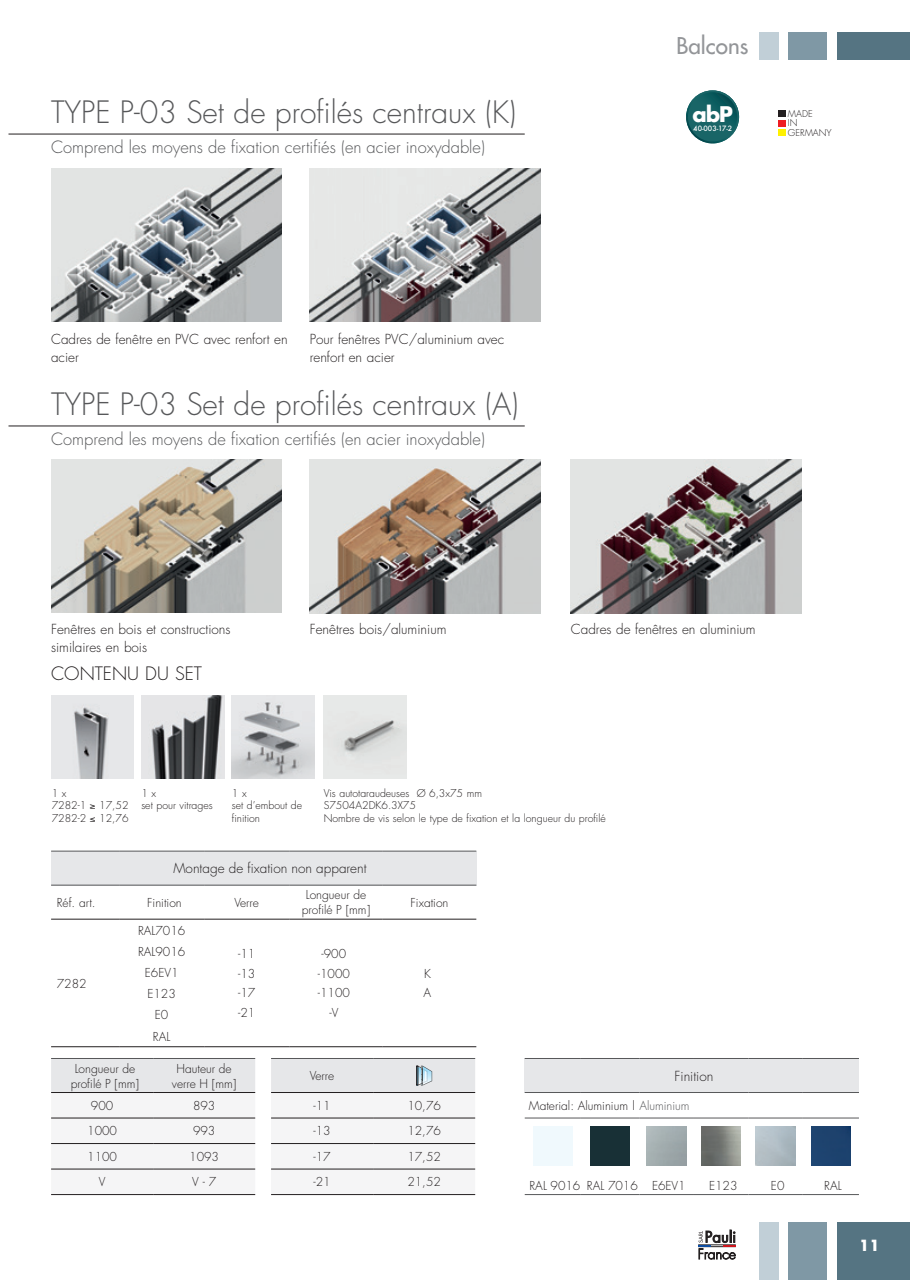
<style>
.page{position:relative;width:910px;height:1280px;background:#fff}
.page>*{position:absolute;margin:0;border:0;box-sizing:border-box;transform-origin:0 0}
.t1{font:300 30px "Futura";color:#57585a}
.t2{font:22.5px "Futura";color:#939598}
.t3{font:700 21px "Futura";color:#fff}
.t4{font:300 18px "Futura";color:#231f20}
.t5{font:300 16.5px "Futura";color:#57585a}
.t6{font:700 15px "Futura";color:#fff}
.t7{font:300 13.5px/18px "Futura";color:#231f20}
.t8{font:300 12px/19.5px "Futura";color:#231f20;text-align:center}
.t9{font:300 10.5px/12.6px "Futura";color:#231f20}
.t10{font:300 9.15px/9.4px "Futura";color:#231f20}
.t11{font:500 7.05px "Futura";color:#fff}
.s1{color:#57585a}
</style>
<div class="page">
<div style="left:838px;top:1222px;width:72px;height:58px;background:#557482"></div>
<div style="left:789px;top:1222px;width:38px;height:58px;background:#7f98a5"></div>
<div style="left:759px;top:1222px;width:19px;height:58px;background:#c1cfd7"></div>
<div style="left:838px;top:32px;width:72px;height:28px;background:#557482"></div>
<div style="left:789px;top:32px;width:38px;height:28px;background:#7f98a5"></div>
<div style="left:759px;top:32px;width:19px;height:28px;background:#c1cfd7"></div>
<div style="left:778px;top:110px;width:8px;height:7px;background:#231f20"></div>
<div style="left:778px;top:120px;width:8px;height:6px;background:#ee1d23"></div>
<div style="left:778px;top:129px;width:8px;height:7px;background:#fff101"></div>
<img style="left:51px;top:168px;width:231px;height:153px">
<img style="left:310px;top:168px;width:231px;height:153px">
<img style="left:51px;top:695px;width:83px;height:83px">
<img style="left:142px;top:695px;width:82px;height:83px">
<img style="left:232px;top:695px;width:83px;height:83px">
<img style="left:324px;top:695px;width:83px;height:83px">
<img style="left:310px;top:460px;width:231px;height:153px">
<img style="left:51px;top:460px;width:231px;height:153px">
<img style="left:571px;top:460px;width:231px;height:153px">
<hr style="left:9px;top:426px;width:516px;height:1px;background:#231f20">
<hr style="left:9px;top:134px;width:516px;height:1px;background:#231f20">
<svg style="left:686px;top:90px;width:53px;height:53px"></svg>
<svg style="left:698px;top:1230px;width:38px;height:29px"></svg>
<svg style="left:51px;top:1059px;width:204px;height:110px"></svg>
<hr style="left:51px;top:1058px;width:102px;height:1px;background:#57585a">
<hr style="left:153px;top:1058px;width:102px;height:1px;background:#57585a">
<hr style="left:51px;top:1092px;width:102px;height:1px;background:#231f20">
<hr style="left:51px;top:1169px;width:102px;height:1px;background:#231f20">
<hr style="left:153px;top:1092px;width:102px;height:1px;background:#231f20">
<hr style="left:153px;top:1169px;width:102px;height:1px;background:#231f20">
<hr style="left:51px;top:1118px;width:102px;height:1px;background:#231f20">
<hr style="left:51px;top:1143px;width:102px;height:1px;background:#231f20">
<hr style="left:51px;top:1194px;width:102px;height:1px;background:#231f20">
<hr style="left:153px;top:1118px;width:102px;height:1px;background:#231f20">
<hr style="left:153px;top:1143px;width:102px;height:1px;background:#231f20">
<hr style="left:153px;top:1194px;width:102px;height:1px;background:#231f20">
<hr style="left:271px;top:1194px;width:102px;height:1px;background:#231f20">
<hr style="left:373px;top:1194px;width:102px;height:1px;background:#231f20">
<svg style="left:271px;top:1058px;width:204px;height:112px"></svg>
<div style="left:51px;top:851px;width:425px;height:34px;background:#e6e7e9"></div>
<hr style="left:51px;top:851px;width:68px;height:1px;background:#57585a">
<hr style="left:119px;top:851px;width:85px;height:1px;background:#57585a">
<hr style="left:204px;top:851px;width:85px;height:1px;background:#57585a">
<hr style="left:289px;top:851px;width:94px;height:1px;background:#57585a">
<hr style="left:383px;top:851px;width:93px;height:1px;background:#57585a">
<hr style="left:51px;top:885px;width:68px;height:1px;background:#57585a">
<hr style="left:119px;top:885px;width:85px;height:1px;background:#57585a">
<hr style="left:204px;top:885px;width:85px;height:1px;background:#57585a">
<hr style="left:289px;top:885px;width:94px;height:1px;background:#57585a">
<hr style="left:383px;top:885px;width:93px;height:1px;background:#57585a">
<hr style="left:51px;top:919px;width:68px;height:1px;background:#231f20">
<hr style="left:119px;top:919px;width:85px;height:1px;background:#231f20">
<hr style="left:119px;top:1046px;width:85px;height:1px;background:#231f20">
<hr style="left:204px;top:919px;width:85px;height:1px;background:#231f20">
<hr style="left:289px;top:919px;width:94px;height:1px;background:#231f20">
<hr style="left:383px;top:919px;width:93px;height:1px;background:#231f20">
<hr style="left:204px;top:1046px;width:85px;height:1px;background:#231f20">
<hr style="left:51px;top:1046px;width:68px;height:1px;background:#231f20">
<hr style="left:383px;top:1046px;width:93px;height:1px;background:#231f20">
<hr style="left:289px;top:1046px;width:94px;height:1px;background:#231f20">
<div style="left:525px;top:1058px;width:334px;height:34px;background:#e6e7e9"></div>
<hr style="left:525px;top:1194px;width:56px;height:1px;background:#57585a">
<hr style="left:581px;top:1194px;width:58px;height:1px;background:#57585a">
<hr style="left:639px;top:1194px;width:55px;height:1px;background:#57585a">
<hr style="left:694px;top:1194px;width:54px;height:1px;background:#57585a">
<hr style="left:748px;top:1194px;width:55px;height:1px;background:#57585a">
<hr style="left:803px;top:1194px;width:56px;height:1px;background:#57585a">
<hr style="left:525px;top:1058px;width:56px;height:1px;background:#57585a">
<hr style="left:581px;top:1058px;width:58px;height:1px;background:#57585a">
<hr style="left:639px;top:1058px;width:55px;height:1px;background:#57585a">
<hr style="left:694px;top:1058px;width:54px;height:1px;background:#57585a">
<hr style="left:748px;top:1058px;width:55px;height:1px;background:#57585a">
<hr style="left:803px;top:1058px;width:56px;height:1px;background:#57585a">
<hr style="left:525px;top:1092px;width:56px;height:1px;background:#57585a">
<hr style="left:581px;top:1092px;width:58px;height:1px;background:#57585a">
<hr style="left:639px;top:1092px;width:55px;height:1px;background:#57585a">
<hr style="left:694px;top:1092px;width:54px;height:1px;background:#57585a">
<hr style="left:748px;top:1092px;width:55px;height:1px;background:#57585a">
<hr style="left:803px;top:1092px;width:56px;height:1px;background:#57585a">
<hr style="left:525px;top:1118px;width:56px;height:1px;background:#57585a">
<hr style="left:581px;top:1118px;width:58px;height:1px;background:#57585a">
<hr style="left:639px;top:1118px;width:55px;height:1px;background:#57585a">
<hr style="left:694px;top:1118px;width:54px;height:1px;background:#57585a">
<hr style="left:748px;top:1118px;width:55px;height:1px;background:#57585a">
<hr style="left:803px;top:1118px;width:56px;height:1px;background:#57585a">
<div style="left:533px;top:1126px;width:40px;height:40px;background:#f0f9fd"></div>
<div style="left:590px;top:1126px;width:40px;height:40px;background:#183036"></div>
<img style="left:701px;top:1126px;width:40px;height:40px">
<div style="left:811px;top:1126px;width:40px;height:40px;background:#1d426e"></div>
<h1 class="t1" style="left:51px;top:93px;width:467px">TYPE P-03 Set de profilés centraux (K)</h1>
<h3 class="t5" style="left:51px;top:137px;width:435px">Comprend les moyens de fixation certifiés (en acier inoxydable)</h3>
<h2 class="t2" style="left:676px;top:31px;width:74px">Balcons</h2>
<h3 class="t3" style="left:692px;top:99px;width:42px">abP</h3>
<p class="t11" style="left:693px;top:124px;width:41px">40-003-17-2</p>
<p class="t10" style="left:788px;top:109px;width:45px">MADE<br>IN<br>GERMANY</p>
<p class="t7" style="left:51px;top:330px;width:238px">Cadres de fenêtre en PVC avec renfort en acier</p>
<p class="t7" style="left:310px;top:330px;width:196px">Pour fenêtres PVC/aluminium avec renfort en acier</p>
<h1 class="t1" style="left:51px;top:385px;width:469px">TYPE P-03 Set de profilés centraux (A)</h1>
<h3 class="t5" style="left:51px;top:428px;width:435px">Comprend les moyens de fixation certifiés (en acier inoxydable)</h3>
<p class="t7" style="left:51px;top:620px;width:181px">Fenêtres en bois et constructions similaires en bois</p>
<p class="t7" style="left:310px;top:620px;width:138px">Fenêtres bois/aluminium</p>
<p class="t7" style="left:571px;top:620px;width:186px">Cadres de fenêtres en aluminium</p>
<h3 class="t4" style="left:51px;top:662px;width:153px">CONTENU DU SET</h3>
<p class="t9" style="left:52px;top:787px;width:78px">1 x<br>7282-1 ≥ 17,52<br>7282-2 ≤ 12,76</p>
<p class="t9" style="left:141px;top:787px;width:73px">1 x<br>set pour vitrages</p>
<p class="t9" style="left:232px;top:787px;width:72px">1 x<br>set d’embout de finition</p>
<p class="t9" style="left:324px;top:787px;width:284px">Vis autotaraudeuses Ø 6,3x75 mm<br>S7504A2DK6.3X75<br>Nombre de vis selon le type de fixation et la longueur du profilé</p>
<p class="t7" style="left:174px;top:859px;width:195px">Montage de fixation non apparent</p>
<p class="t8" style="left:57px;top:893px;width:40px">Réf. art.</p>
<p class="t8" style="left:147px;top:893px;width:36px">Finition</p>
<p class="t8" style="left:234px;top:893px;width:26px">Verre</p>
<p class="t8" style="left:302px;top:887px;width:70px;line-height:15px">Longueur de profilé P [mm]</p>
<p class="t8" style="left:411px;top:893px;width:39px">Fixation</p>
<p class="t8" style="left:57px;top:973px;width:31px">7282</p>
<p class="t8" style="left:138px;top:921px;width:49px">RAL7016</p>
<p class="t8" style="left:138px;top:941px;width:49px;line-height:21.1px">RAL9016<br>E6EV1<br>E123<br>E0<br>RAL</p>
<p class="t8" style="left:238px;top:944px;width:19px;text-align:justify">-11 -13 -17 -21</p>
<p class="t8" style="left:318px;top:944px;width:34px">-900 -1000 -1100 -V</p>
<p class="t8" style="left:424px;top:964px;width:9px;text-align:left">K<br>A</p>
<p class="t8" style="left:71px;top:1061px;width:70px;line-height:15px">Longueur de profilé P [mm]</p>
<p class="t8" style="left:172px;top:1061px;width:66px;line-height:15px">Hauteur de verre H [mm]</p>
<p class="t8" style="left:91px;top:1096px;width:24px">900</p>
<p class="t8" style="left:193px;top:1096px;width:24px">893</p>
<p class="t8" style="left:87px;top:1121px;width:31px">1000</p>
<p class="t8" style="left:193px;top:1121px;width:24px">993</p>
<p class="t8" style="left:87px;top:1147px;width:31px">1100</p>
<p class="t8" style="left:189px;top:1147px;width:31px">1093</p>
<p class="t8" style="left:99px;top:1172px;width:8px">V</p>
<p class="t8" style="left:192px;top:1172px;width:25px">V - 7</p>
<p class="t8" style="left:310px;top:1066px;width:26px">Verre</p>
<p class="t8" style="left:314px;top:1096px;width:19px">-11</p>
<p class="t8" style="left:407px;top:1096px;width:35px">10,76</p>
<p class="t8" style="left:314px;top:1121px;width:19px">-13</p>
<p class="t8" style="left:407px;top:1121px;width:35px">12,76</p>
<p class="t8" style="left:314px;top:1147px;width:19px">-17</p>
<p class="t8" style="left:407px;top:1147px;width:35px">17,52</p>
<p class="t8" style="left:314px;top:1172px;width:19px">-21</p>
<p class="t8" style="left:407px;top:1172px;width:35px">21,52</p>
<p class="t7" style="left:674px;top:1067px;width:40px">Finition</p>
<p class="t8" style="left:529px;top:1096px;width:162px">Material: Aluminium | <span class="s1">Aluminium</span></p>
<p class="t8" style="left:529px;top:1176px;width:158px">RAL 9016 RAL 7016 E6EV1</p>
<p class="t8" style="left:709px;top:1176px;width:30px">E123</p>
<p class="t8" style="left:771px;top:1176px;width:15px">E0</p>
<p class="t8" style="left:824px;top:1176px;width:19px">RAL</p>
<p class="t6" style="left:859px;top:1235px;width:22px">11</p>
</div>
